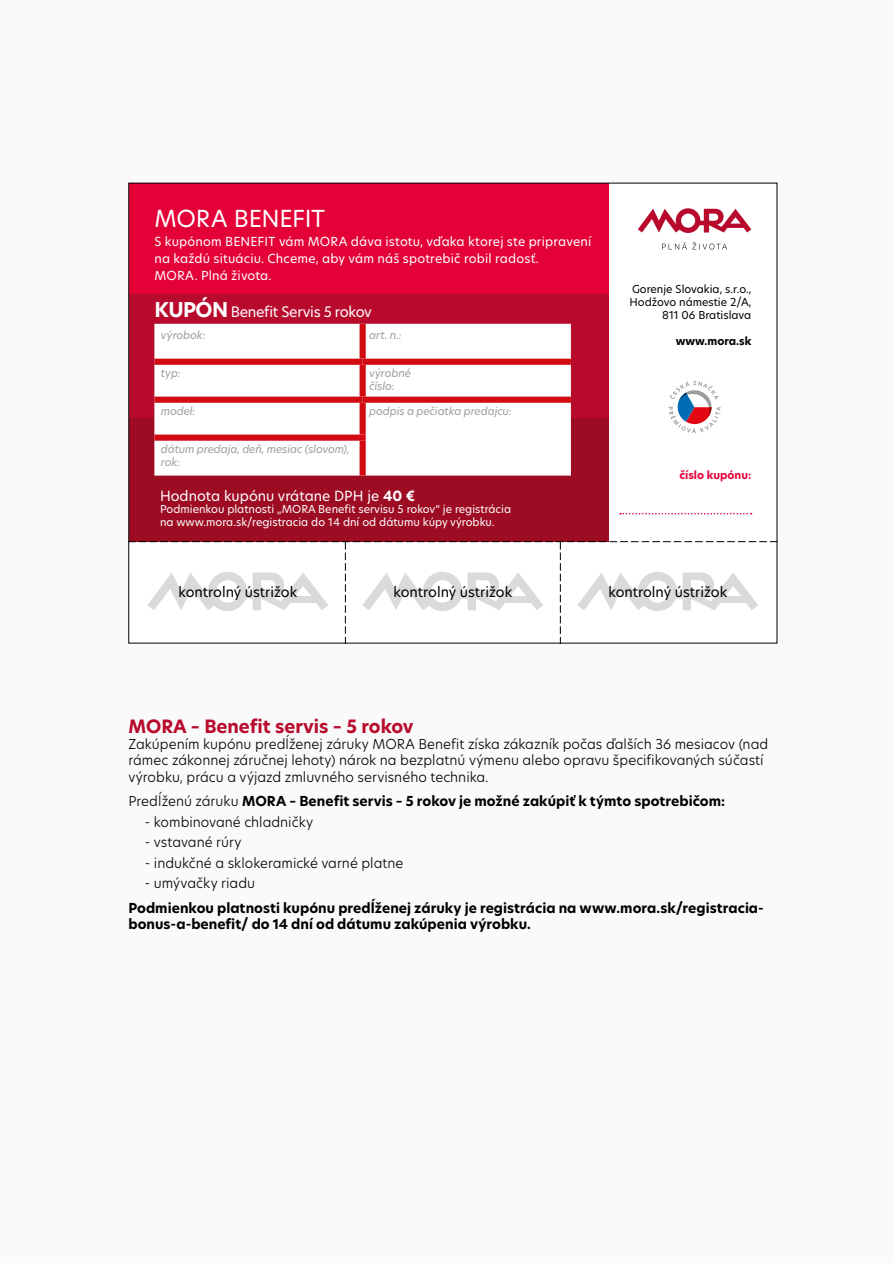
<style>
.page{position:relative;width:893px;height:1263px;background:#fafafa}
.page>*{position:absolute;margin:0;border:0;box-sizing:border-box;transform-origin:0 0}
.t1{font:23.1px "Hero New";letter-spacing:-.01em;color:#fff}
.t2{font:700 18px "New Hero";color:#b80a2c}
.t3{font:14.25px "Hero New";letter-spacing:-.02em;color:#fff}
.t4{font:13.8px "Hero New";color:#000}
.t5{font:13.8px "Hero New";color:#fff}
.t6{font:300 13.5px/16.2px "New Hero";color:#000}
.t7{font:700 13.5px/16.2px "New Hero";letter-spacing:.005em;color:#000}
.t8{font:12.3px/17px "Hero New";letter-spacing:.015em;color:#fff}
.t9{font:10.8px/12.9px "Hero New";color:#fff}
.t10{font:italic 10.8px/12.9px "Hero New";letter-spacing:-.01em;color:#9d9d9c}
.t11{font:10.8px/12.9px "Hero New";color:#000;text-align:right}
.t12{font:700 10.8px "Hero New";color:#e40138}
.t13{font:700 10.8px "Hero New";color:#000}
.s1{font-weight:700;font-size:20.1px}
.s2{font-weight:700}
.s3{font-weight:300}
</style>
<div class="page">
<div style="left:129px;top:183px;width:648px;height:460px;background:#fff"></div>
<div style="left:129px;top:183px;width:479px;height:112px;background:#e40138"></div>
<div style="left:129px;top:295px;width:479px;height:123px;background:#b80a2c"></div>
<div style="left:129px;top:418px;width:479px;height:124px;background:#9e0c24"></div>
<div style="left:154px;top:324px;width:417px;height:152px;background:#fff"></div>
<div style="left:360px;top:324px;width:6px;height:35px;background:#d20a11"></div>
<div style="left:154px;top:359px;width:209px;height:6px;background:#d20a11"></div>
<div style="left:363px;top:359px;width:208px;height:6px;background:#d20a11"></div>
<div style="left:360px;top:365px;width:6px;height:32px;background:#d20a11"></div>
<div style="left:154px;top:397px;width:209px;height:6px;background:#d20a11"></div>
<div style="left:363px;top:397px;width:208px;height:6px;background:#d20a11"></div>
<div style="left:360px;top:403px;width:6px;height:32px;background:#d20a11"></div>
<div style="left:154px;top:435px;width:212px;height:6px;background:#d20a11"></div>
<div style="left:360px;top:441px;width:6px;height:35px;background:#d20a11"></div>
<svg style="left:620px;top:513px;width:132px;height:1px"></svg>
<svg style="left:638px;top:208px;width:113px;height:25px"></svg>
<svg style="left:662px;top:242px;width:65px;height:8px"></svg>
<svg style="left:668px;top:381px;width:53px;height:52px"></svg>
<svg style="left:130px;top:541px;width:645px;height:100px"></svg>
<h1 class="t1" style="left:154px;top:202px;width:172px">MORA BENEFIT</h1>
<p class="t8" style="left:154px;top:233px;width:439px">S kupónom BENEFIT vám MORA dáva istotu, vďaka ktorej ste pripravení na každú situáciu. Chceme, aby vám náš spotrebič robil radosť.<br>MORA. Plná života.</p>
<p class="t3" style="left:155px;top:302px;width:219px"><span class="s1">KUPÓN</span> Benefit Servis 5 rokov</p>
<p class="t10" style="left:161px;top:328px;width:46px">výrobok:</p>
<p class="t10" style="left:369px;top:328px;width:34px">art. n.:</p>
<p class="t10" style="left:161px;top:366px;width:21px">typ:</p>
<p class="t10" style="left:369px;top:366px;width:43px">výrobné číslo:</p>
<p class="t10" style="left:161px;top:404px;width:36px">model:</p>
<p class="t10" style="left:369px;top:404px;width:144px">podpis a pečiatka predajcu:</p>
<p class="t10" style="left:161px;top:442px;width:190px">dátum predaja, deň, mesiac (slovom), rok:</p>
<p class="t5" style="left:160px;top:486px;width:256px">Hodnota kupónu vrátane DPH je <span class="s2">40 €</span></p>
<p class="t9" style="left:160px;top:503px;width:353px">Podmienkou platnosti „MORA Benefit servisu 5 rokov“ je registrácia na www.mora.sk/registracia do 14 dní od dátumu kúpy výrobku.</p>
<p class="t11" style="left:629px;top:283px;width:123px">Gorenje Slovakia, s.r.o.,<br>Hodžovo námestie 2/A,<br>811 06 Bratislava</p>
<p class="t13" style="left:676px;top:333px;width:77px">www.mora.sk</p>
<p class="t12" style="left:679px;top:468px;width:73px">číslo kupónu:</p>
<p class="t4" style="left:179px;top:582px;width:120px">kontrolný ústrižok</p>
<p class="t4" style="left:394px;top:582px;width:120px">kontrolný ústrižok</p>
<p class="t4" style="left:608px;top:582px;width:120px">kontrolný ústrižok</p>
<h2 class="t2" style="left:128px;top:714px;width:287px">MORA – Benefit servis – 5 rokov</h2>
<p class="t6" style="left:128px;top:736px;width:641px">Zakúpením kupónu predĺženej záruky MORA Benefit získa zákazník počas ďalších 36 mesiacov (nad rámec zákonnej záručnej lehoty) nárok na bezplatnú výmenu alebo opravu špecifikovaných súčastí výrobku, prácu a výjazd zmluvného servisného technika.</p>
<p class="t7" style="left:128px;top:793px;width:598px"><span class="s3">Predĺženú záruku</span> MORA – Benefit servis – 5 rokov je možné zakúpiť k týmto spotrebičom:</p>
<p class="t6" style="left:145px;top:813px;width:170px">- kombinované chladničky</p>
<p class="t6" style="left:145px;top:834px;width:98px">- vstavané rúry</p>
<p class="t6" style="left:145px;top:854px;width:260px">- indukčné a sklokeramické varné platne</p>
<p class="t6" style="left:145px;top:875px;width:112px">- umývačky riadu</p>
<p class="t7" style="left:128px;top:900px;width:637px">Podmienkou platnosti kupónu predĺženej záruky je registrácia na www.mora.sk/registracia&shy;bonus-a-benefit/ do 14 dní od dátumu zakúpenia výrobku.</p>
</div>
